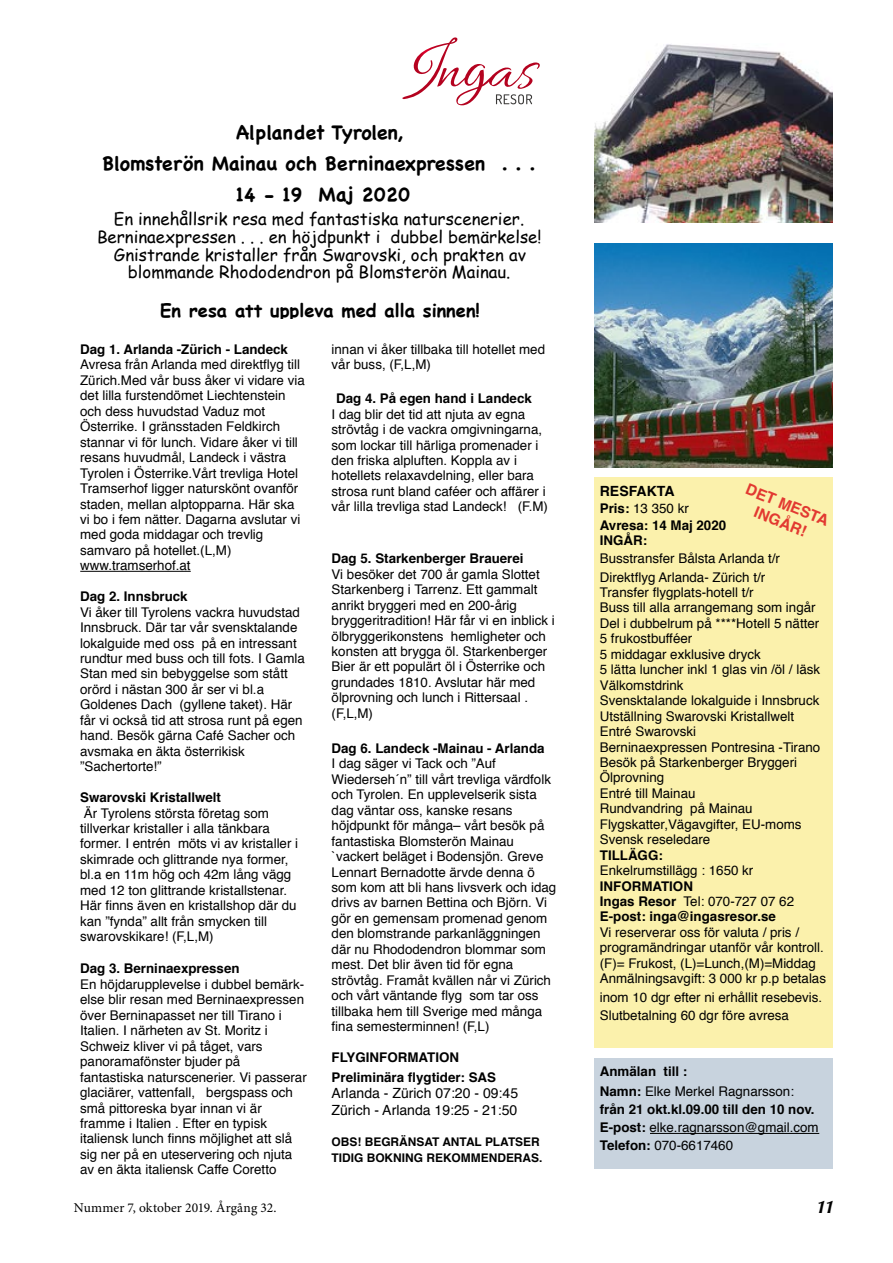
<style>
.page{position:relative;width:893px;height:1263px;background:#fff}
.page>*{position:absolute;margin:0;border:0;box-sizing:border-box;transform-origin:0 0}
.t1{font:700 19.65px/30.9px "Chalkboard";color:#000;text-align:center}
.t2{font:700 18.3px "Comic Sans MS";color:#000}
.t3{font:italic 700 18px "Optima";color:#000}
.t4{font:16.8px/17.9px "Comic Sans MS";color:#000;text-align:center}
.t5{font:700 15.45px/18.3px "Helvetica";color:#e23931;text-align:center}
.t6{font:14.1px/16.8px "Helvetica";color:#000}
.t7{font:700 14.1px "Helvetica";color:#000}
.t8{font:13.5px "Minion Pro";letter-spacing:.005em;color:#000}
.t9{font:13.35px/15.5px "Helvetica";color:#000}
.t10{font:700 13.35px/15.5px "Helvetica";color:#000}
.t11{font:700 12px/15.5px "Helvetica";color:#000}
.s1{font-weight:400}
.s2{font-weight:700}
</style>
<div class="page">
<hr style="left:80px;top:571px;width:111px;height:1px;background:#000">
<img style="left:595px;top:44px;width:238px;height:178px">
<img style="left:595px;top:244px;width:238px;height:223px">
<div style="left:595px;top:477px;width:238px;height:571px;background:#fbf1ac"></div>
<div style="left:595px;top:1058px;width:238px;height:111px;background:#c8d3de"></div>
<hr style="left:650px;top:1133px;width:169px;height:1px;background:#000">
<svg style="left:402px;top:37px;width:138px;height:68px"></svg>
<h1 class="t1" style="left:103px;top:117px;width:435px">Alplandet Tyrolen,<br>Blomsterön Mainau och Berninaexpressen . . .<br>14 - 19 Maj 2020</h1>
<p class="t4" style="left:97px;top:209px;width:446px">En innehållsrik resa med fantastiska naturscenerier.<br>Berninaexpressen . . . en höjdpunkt i dubbel bemärkelse!<br>Gnistrande kristaller från Swarovski, och prakten av blommande Rhododendron på Blomsterön Mainau.</p>
<h2 class="t2" style="left:160px;top:297px;width:321px">En resa att uppleva med alla sinnen!</h2>
<p class="t10" style="left:80px;top:342px;width:209px">Dag 1. Arlanda -Zürich - Landeck</p>
<p class="t9" style="left:80px;top:357px;width:226px">Avresa från Arlanda med direktflyg till Zürich.Med vår buss åker vi vidare via det lilla furstendömet Liechtenstein och dess huvudstad Vaduz mot Österrike. I gränsstaden Feldkirch stannar vi för lunch. Vidare åker vi till resans huvudmål, Landeck i västra Tyrolen i Österrike.Vårt trevliga Hotel Tramserhof ligger naturskönt ovanför staden, mellan alptopparna. Här ska vi bo i fem nätter. Dagarna avslutar vi med goda middagar och trevlig samvaro på hotellet.(L,M) www.tramserhof.at</p>
<p class="t10" style="left:80px;top:589px;width:109px">Dag 2. Innsbruck</p>
<p class="t9" style="left:80px;top:605px;width:226px">Vi åker till Tyrolens vackra huvudstad Innsbruck. Där tar vår svensktalande lokalguide med oss på en intressant rundtur med buss och till fots. I Gamla Stan med sin bebyggelse som stått orörd i nästan 300 år ser vi bl.a Goldenes Dach (gyllene taket). Här får vi också tid att strosa runt på egen hand. Besök gärna Café Sacher och avsmaka en äkta österrikisk ”Sachertorte!”</p>
<p class="t10" style="left:80px;top:790px;width:142px">Swarovski Kristallwelt</p>
<p class="t9" style="left:80px;top:805px;width:219px">Är Tyrolens största företag som tillverkar kristaller i alla tänkbara former. I entrén möts vi av kristaller i skimrade och glittrande nya former, bl.a en 11m hög och 42m lång vägg med 12 ton glittrande kristallstenar.<br>Här finns även en kristallshop där du kan ”fynda” allt från smycken till swarovskikare! (F,L,M)</p>
<p class="t10" style="left:80px;top:961px;width:161px">Dag 3. Berninaexpressen</p>
<p class="t9" style="left:80px;top:977px;width:228px">En höjdarupplevelse i dubbel bemärk&shy;else blir resan med Berninaexpressen över Berninapasset ner till Tirano i Italien. I närheten av St. Moritz i Schweiz kliver vi på tåget, vars panoramafönster bjuder på fantastiska naturscenerier. Vi passerar glaciärer, vattenfall, bergspass och små pittoreska byar innan vi är framme i Italien . Efter en typisk italiensk lunch finns möjlighet att slå sig ner på en uteservering och njuta av en äkta italiensk Caffe Coretto</p>
<p class="t9" style="left:332px;top:342px;width:215px">innan vi åker tillbaka till hotellet med vår buss, (F,L,M)</p>
<p class="t10" style="left:336px;top:391px;width:197px">Dag 4. På egen hand i Landeck</p>
<p class="t9" style="left:332px;top:407px;width:218px">I dag blir det tid att njuta av egna strövtåg i de vackra omgivningarna, som lockar till härliga promenader i den friska alpluften. Koppla av i hotellets relaxavdelning, eller bara strosa runt bland caféer och affärer i vår lilla trevliga stad Landeck! (F.M)</p>
<p class="t10" style="left:332px;top:551px;width:194px">Dag 5. Starkenberger Brauerei</p>
<p class="t9" style="left:332px;top:567px;width:225px">Vi besöker det 700 år gamla Slottet Starkenberg i Tarrenz. Ett gammalt anrikt bryggeri med en 200-årig bryggeritradition! Här får vi en inblick i ölbryggerikonstens hemligheter och konsten att brygga öl. Starkenberger Bier är ett populärt öl i Österrike och grundades 1810. Avslutar här med ölprovning och lunch i Rittersaal . (F,L,M)</p>
<p class="t10" style="left:332px;top:741px;width:215px">Dag 6. Landeck -Mainau - Arlanda</p>
<p class="t9" style="left:332px;top:756px;width:226px">I dag säger vi Tack och ”Auf Wiederseh´n” till vårt trevliga värdfolk och Tyrolen. En upplevelserik sista dag väntar oss, kanske resans höjdpunkt för många– vårt besök på fantastiska Blomsterön Mainau `vackert beläget i Bodensjön. Greve Lennart Bernadotte ärvde denna ö som kom att bli hans livsverk och idag drivs av barnen Bettina och Björn. Vi gör en gemensam promenad genom den blomstrande parkanläggningen där nu Rhododendron blommar som mest. Det blir även tid för egna strövtåg. Framåt kvällen når vi Zürich och vårt väntande flyg som tar oss tillbaka hem till Sverige med många fina semesterminnen! (F,L)</p>
<p class="t10" style="left:332px;top:1047px;width:166px;line-height:19.6px">FLYGINFORMATION<br>Preliminära flygtider: SAS</p>
<p class="t6" style="left:332px;top:1085px;width:188px">Arlanda - Zürich 07:20 - 09:45<br>Zürich - Arlanda 19:25 - 21:50</p>
<p class="t11" style="left:332px;top:1134px;width:212px">OBS! BEGRÄNSAT ANTAL PLATSER<br>TIDIG BOKNING REKOMMENDERAS.</p>
<p class="t5" style="left:750px;top:480px;width:90px;rotate:22deg">DET MESTA<br>INGÅR!</p>
<p class="t7" style="left:600px;top:479px;width:76px">RESFAKTA</p>
<p class="t10" style="left:600px;top:500px;width:128px;line-height:16.8px">Pris: <span class="s1">13 350 kr<br></span>Avresa: 14 Maj 2020</p>
<p class="t10" style="left:600px;top:533px;width:49px">INGÅR:</p>
<p class="t9" style="left:600px;top:550px;width:182px;line-height:18.3px">Busstransfer Bålsta Arlanda t/r<br>Direktflyg Arlanda- Zürich t/r</p>
<p class="t9" style="left:600px;top:585px;width:222px">Transfer flygplats-hotell t/r<br>Buss till alla arrangemang som ingår<br>Del i dubbelrum på ****Hotell 5 nätter<br>5 frukostbufféer<br>5 middagar exklusive dryck<br>5 lätta luncher inkl 1 glas vin /öl / läsk<br>Välkomstdrink<br>Svensktalande lokalguide i Innsbruck<br>Utställning Swarovski Kristallwelt<br>Entré Swarovski<br>Berninaexpressen Pontresina -Tirano<br>Besök på Starkenberger Bryggeri<br>Ölprovning<br>Entré till Mainau<br>Rundvandring på Mainau<br>Flygskatter,Vägavgifter, EU-moms<br>Svensk reseledare</p>
<p class="t10" style="left:600px;top:847px;width:64px">TILLÄGG:</p>
<p class="t9" style="left:600px;top:863px;width:155px">Enkelrumstillägg : 1650 kr</p>
<p class="t10" style="left:600px;top:878px;width:196px">INFORMATION<br>Ingas Resor <span class="s1">Tel: 070-727 07 62<br></span>E-post: inga@ingasresor.se</p>
<p class="t9" style="left:600px;top:925px;width:228px">Vi reserverar oss för valuta / pris / programändringar utanför vår kontroll. (F)= Frukost, (L)=Lunch,(M)=Middag Anmälningsavgift: 3 000 kr p.p betalas</p>
<p class="t9" style="left:600px;top:988px;width:224px;line-height:18.3px">inom 10 dgr efter ni erhållit resebevis.<br>Slutbetalning 60 dgr före avresa</p>
<p class="t9" style="left:600px;top:1062px;width:196px;line-height:19.6px"><span class="s2">Anmälan till :<br>Namn:</span> Elke Merkel Ragnarsson:</p>
<p class="t10" style="left:600px;top:1100px;width:220px;line-height:18.3px">från 21 okt.kl.09.00 till den 10 nov.<br>E-post: <span class="s1">elke.ragnarsson@gmail.com<br></span>Telefon: <span class="s1">070-6617460</span></p>
<p class="t8" style="left:74px;top:1199px;width:204px">Nummer 7, oktober 2019. Årgång 32.</p>
<h3 class="t3" style="left:816px;top:1196px;width:20px">11</h3>
</div>
